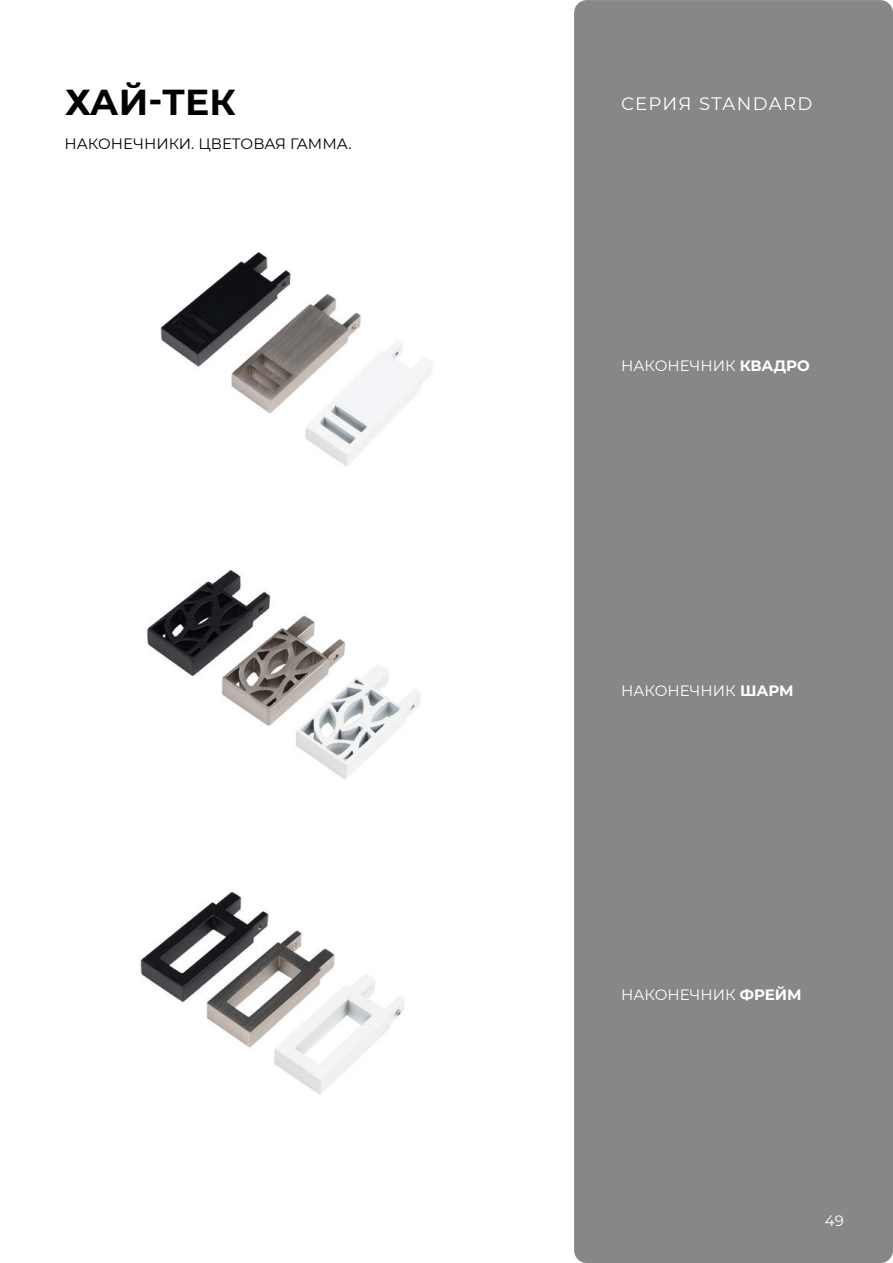
<style>
.page{position:relative;width:893px;height:1263px;background:#fff}
.page>*{position:absolute;margin:0;border:0;box-sizing:border-box;transform-origin:0 0}
.t1{font:700 36px "Montserrat";color:#000}
.t2{font:18px "Montserrat";letter-spacing:.075em;color:#fff}
.t3{font:15px "Montserrat";color:#fff}
.t4{font:15px "Montserrat";color:#000}
.s1{font-weight:700}
</style>
<div class="page">
<div style="left:574px;top:0;width:319px;height:1263px;background:#878787;border-radius:13px"></div>
<img style="left:147px;top:570px;width:274px;height:209px">
<img style="left:160px;top:252px;width:273px;height:214px">
<img style="left:140px;top:891px;width:264px;height:204px">
<h1 class="t1" style="left:65px;top:76px;width:172px">ХАЙ-ТЕК</h1>
<p class="t4" style="left:64px;top:133px;width:289px">НАКОНЕЧНИКИ. ЦВЕТОВАЯ ГАММА.</p>
<p class="t2" style="left:621px;top:91px;width:193px">СЕРИЯ STANDARD</p>
<p class="t3" style="left:621px;top:356px;width:190px">НАКОНЕЧНИК <span class="s1">КВАДРО</span></p>
<p class="t3" style="left:621px;top:680px;width:174px">НАКОНЕЧНИК <span class="s1">ШАРМ</span></p>
<p class="t3" style="left:621px;top:985px;width:182px">НАКОНЕЧНИК <span class="s1">ФРЕЙМ</span></p>
<p class="t3" style="left:825px;top:1211px;width:20px">49</p>
</div>
